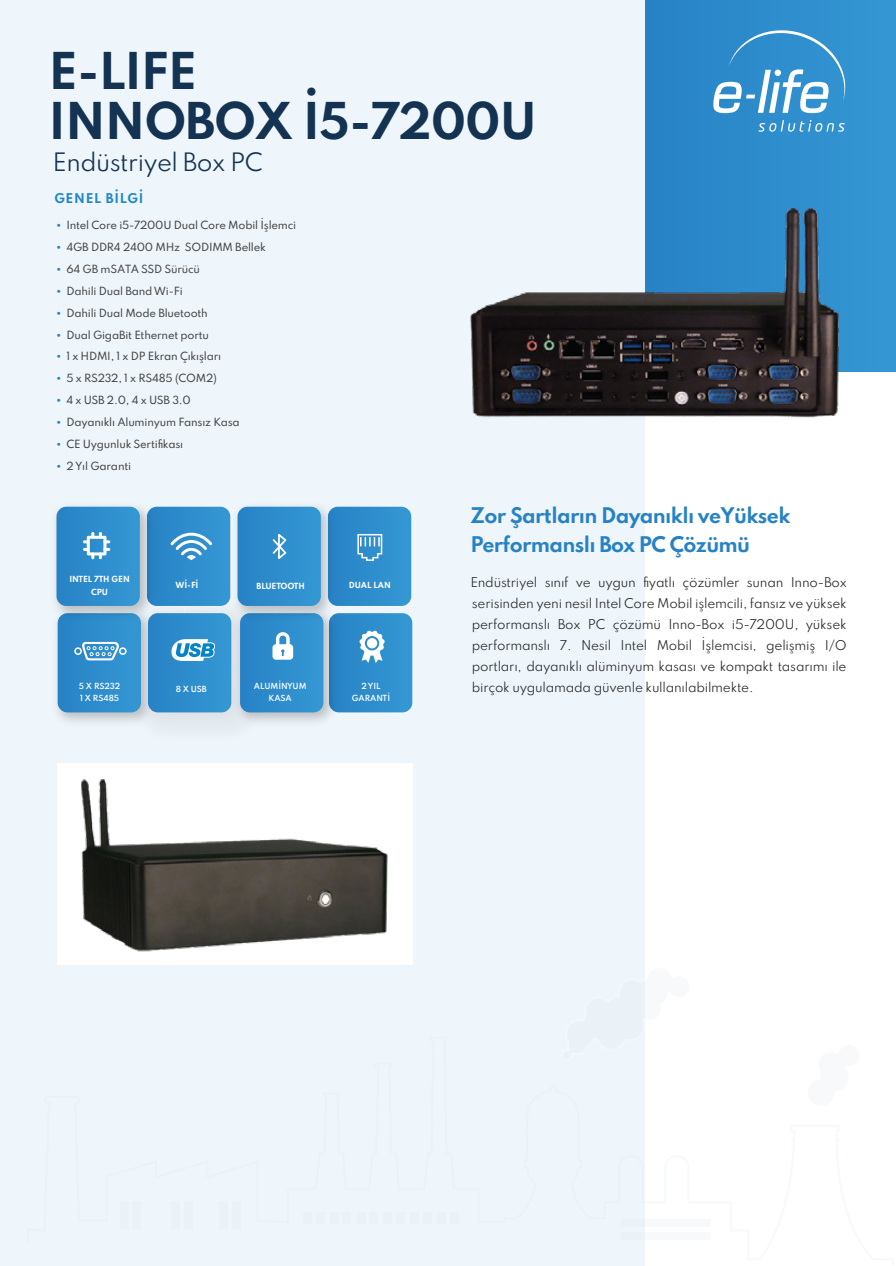
<style>
.page{position:relative;width:896px;height:1266px;background:#fff}
.page>*{position:absolute;margin:0;border:0;box-sizing:border-box;transform-origin:0 0}
.t1{font:700 45px/49.5px "Spartan";letter-spacing:-.025em;color:#143352}
.t2{font:22.5px "Spartan";letter-spacing:-.025em;color:#143352}
.t3{font:700 19.2px/28.5px "Spartan";letter-spacing:-.035em;color:#2782c5}
.t4{font:12px/21px "Spartan";letter-spacing:-.02em;color:#2b2b2b;text-align:justify}
.t5{font:700 12px "Spartan";letter-spacing:.055em;color:#2188c9}
.t6{font:500 10.05px "Spartan";letter-spacing:-.02em;color:#474747}
.t7{font:700 7.5px/12.1px "Spartan";letter-spacing:-.01em;color:#fff;text-align:center}
.t8{font:600 7.5px/12.1px "Spartan";letter-spacing:-.01em;color:#fff;text-align:center}
.s1{font-family:"Century Gothic";font-weight:400;color:#2188c9}
</style>
<div class="page">
<div style="left:645px;top:0;width:251px;height:372px;background:#308fce"></div>
<div style="left:0;top:0;width:644px;height:1266px;background:#eff6fb"></div>
<svg style="left:758px;top:120px;width:87px;height:12px"></svg>
<svg style="left:713px;top:30px;width:133px;height:83px"></svg>
<svg style="left:644px;top:966px;width:1px;height:71px"></svg>
<img style="left:56px;top:623px;width:74px;height:99px">
<img style="left:130px;top:712px;width:9px;height:10px">
<img style="left:231px;top:623px;width:109px;height:107px">
<svg style="left:329px;top:613px;width:83px;height:99px;background:#3b93cf"></svg>
<svg style="left:240px;top:623px;width:83px;height:89px;background:#3993cf"></svg>
<svg style="left:58px;top:623px;width:83px;height:89px;background:#3892ce"></svg>
<img style="left:470px;top:206px;width:369px;height:213px">
<svg style="left:339px;top:507px;width:72px;height:99px;background:#3692cf"></svg>
<img style="left:55px;top:506px;width:102px;height:117px">
<svg style="left:56px;top:507px;width:84px;height:99px;background:#3892ce"></svg>
<img style="left:228px;top:506px;width:111px;height:117px">
<svg style="left:148px;top:613px;width:83px;height:99px;background:#3993cf"></svg>
<div style="left:58px;top:763px;width:355px;height:202px;background:#fff"></div>
<img style="left:81px;top:779px;width:307px;height:173px">
<svg style="left:238px;top:507px;width:83px;height:99px;background:#328fcd"></svg>
<svg style="left:147px;top:507px;width:83px;height:99px;background:#3891ce"></svg>
<h1 class="t1" style="left:49px;top:45px;width:490px">E-LIFE<br>INNOBOX İ5-7200U</h1>
<h2 class="t2" style="left:53px;top:145px;width:212px">Endüstriyel Box PC</h2>
<p class="t5" style="left:54px;top:189px;width:91px">GENEL BİLGİ</p>
<p class="t6" style="left:56px;top:217px;width:242px"><span class="s1">•</span> Intel Core i5-7200U Dual Core Mobil İşlemci</p>
<p class="t6" style="left:56px;top:239px;width:212px"><span class="s1">•</span> 4GB DDR4 2400 MHz SODIMM Bellek</p>
<p class="t6" style="left:56px;top:261px;width:146px"><span class="s1">•</span> 64 GB mSATA SSD Sürücü</p>
<p class="t6" style="left:56px;top:283px;width:129px"><span class="s1">•</span> Dahili Dual Band Wi-Fi</p>
<p class="t6" style="left:56px;top:305px;width:154px"><span class="s1">•</span> Dahili Dual Mode Bluetooth</p>
<p class="t6" style="left:56px;top:327px;width:155px"><span class="s1">•</span> Dual GigaBit Ethernet portu</p>
<p class="t6" style="left:56px;top:349px;width:167px"><span class="s1">•</span> 1 x HDMI, 1 x DP Ekran Çıkışları</p>
<p class="t6" style="left:56px;top:371px;width:163px"><span class="s1">•</span> 5 x RS232, 1 x RS485 (COM2)</p>
<p class="t6" style="left:56px;top:393px;width:137px"><span class="s1">•</span> 4 x USB 2.0, 4 x USB 3.0</p>
<p class="t6" style="left:56px;top:415px;width:186px"><span class="s1">•</span> Dayanıklı Aluminyum Fansız Kasa</p>
<p class="t6" style="left:56px;top:436px;width:129px"><span class="s1">•</span> CE Uygunluk Sertifikası</p>
<p class="t6" style="left:56px;top:458px;width:77px"><span class="s1">•</span> 2 Yıl Garanti</p>
<p class="t7" style="left:69px;top:573px;width:62px">INTEL 7TH GEN<br>CPU</p>
<p class="t7" style="left:176px;top:579px;width:24px">Wİ-Fİ</p>
<p class="t7" style="left:257px;top:580px;width:50px">BLUETOOTH</p>
<p class="t7" style="left:81px;top:578px;width:38px">15” PCAP</p>
<p class="t7" style="left:161px;top:578px;width:60px">MULTI-TOUCH</p>
<p class="t7" style="left:259px;top:578px;width:43px">DUAL LAN</p>
<p class="t7" style="left:358px;top:578px;width:24px">Wi-Fi</p>
<p class="t7" style="left:349px;top:579px;width:43px">DUAL LAN</p>
<p class="t8" style="left:79px;top:679px;width:43px;text-align:left">5 X RS232<br>1 X RS485</p>
<p class="t8" style="left:254px;top:679px;width:54px">ALUMİNYUM<br>KASA</p>
<p class="t8" style="left:176px;top:683px;width:33px">8 X USB</p>
<p class="t8" style="left:352px;top:679px;width:40px">2 YIL<br>GARANTİ</p>
<h3 class="t3" style="left:471px;top:501px;width:321px">Zor Şartların Dayanıklı veYüksek<br>Performanslı Box PC Çözümü</h3>
<p class="t4" style="left:470px;top:571px;width:378px">Endüstriyel sınıf ve uygun fiyatlı çözümler sunan Inno-Box serisinden yeni nesil Intel Core Mobil işlemcili, fansız ve yüksek performanslı Box PC çözümü Inno-Box i5-7200U, yüksek performanslı 7. Nesil Intel Mobil İşlemcisi, gelişmiş I/O portları, dayanıklı alüminyum kasası ve kompakt tasarımı ile birçok uygulamada güvenle kullanılabilmekte.</p>
</div>
